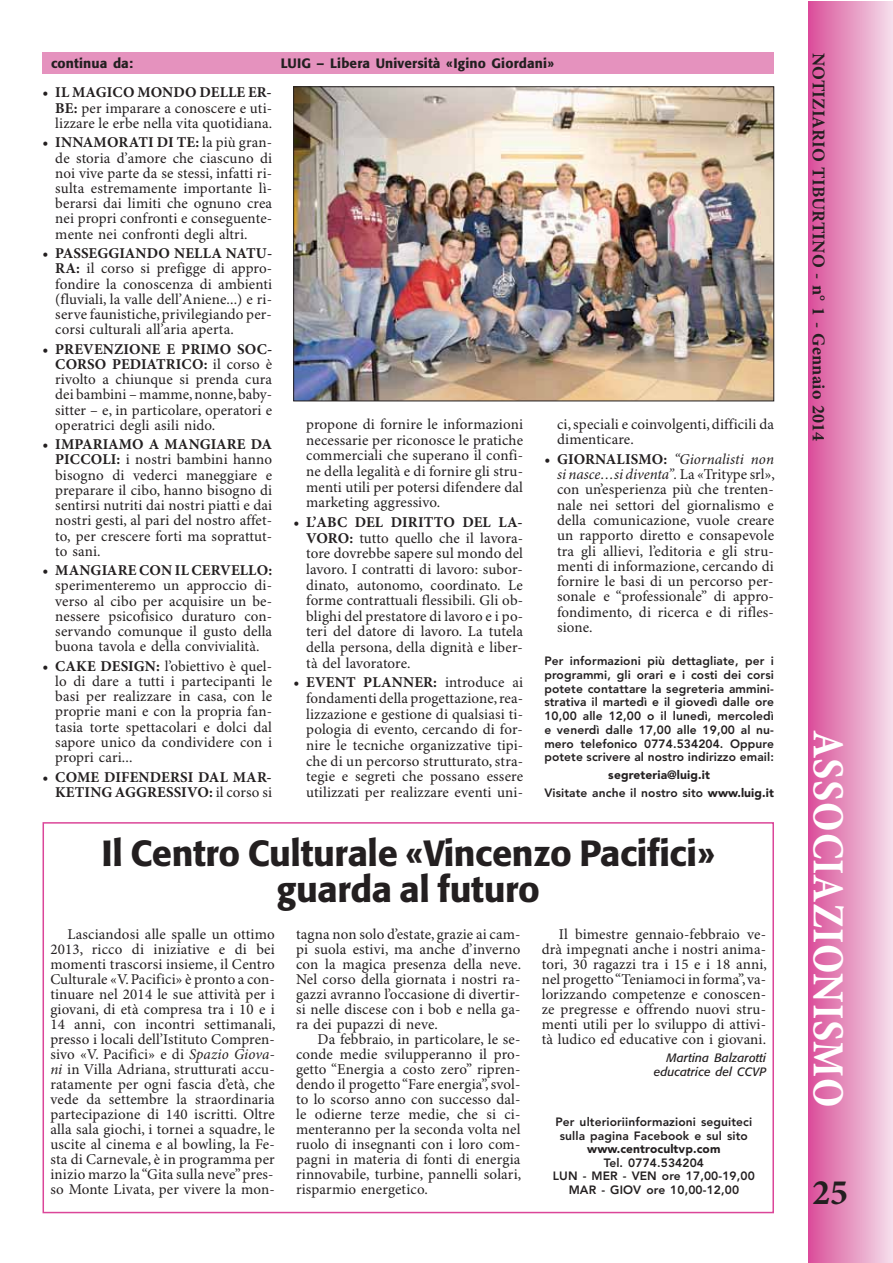
<style>
.page{position:relative;width:893px;height:1263px;background:#fff}
.page>*{position:absolute;margin:0;border:0;box-sizing:border-box;transform-origin:0 0}
.t1{font:700 condensed 45px "Minion Pro";letter-spacing:.015em;color:#fff}
.t2{font:500 36px/36px "Formata";letter-spacing:-.01em;color:#231f20;text-align:center}
.t3{font:700 36px "Minion Pro";color:#231f20}
.t4{font:700 18px "Minion Pro";letter-spacing:.01em;color:#231f20}
.t5{font:15px/15px "Minion Pro";letter-spacing:.01em;color:#231f20;text-align:justify}
.t6{font:700 15px/15.1px "Minion Pro";letter-spacing:.01em;color:#231f20;text-align:right}
.t7{font:500 13.5px "Formata";letter-spacing:.01em;color:#231f20}
.t8{font:800 12px/13.8px "Avenir";letter-spacing:.01em;color:#231f20;text-align:center}
.t9{font:900 12px/18px "Avenir";letter-spacing:.01em;color:#231f20;text-align:center}
.t10{font:italic 12px/13.4px "Formata";letter-spacing:.01em;color:#231f20;text-align:right}
.s1{font-weight:700}
.s2{font-weight:400}
.s3{font-style:italic}
.s4{font-weight:800}
</style>
<div class="page">
<div style="left:808px;top:2px;width:84px;height:1261px;background:linear-gradient(to right,#da4e99,#f4dce9)"></div>
<div style="left:43px;top:822px;width:731px;height:391px;border:2px solid #db4699"></div>
<img style="left:295px;top:89px;width:477px;height:310px">
<div style="left:293px;top:87px;width:481px;height:314px;border:1px solid #231f20"></div>
<div style="left:43px;top:53px;width:731px;height:21px;background:#e592be"></div>
<p class="t7" style="left:51px;top:58px;width:83px">continua da:</p>
<p class="t7" style="left:281px;top:58px;width:275px">LUIG – Libera Università «Igino Giordani»</p>
<p class="t5" style="left:55px;top:86px;width:218px;text-indent:-13px"><span class="s1">• IL MAGICO MONDO DELLE ER-BE:</span> per imparare a conoscere e uti&shy;lizzare le erbe nella vita quotidiana.</p>
<p class="t5" style="left:55px;top:136px;width:218px;text-indent:-13px"><span class="s1">• INNAMORATI DI TE:</span> la più gran&shy;de storia d’amore che ciascuno di noi vive parte da se stessi, infatti ri&shy;sulta estremamente importante lì&shy;berarsi dai limiti che ognuno crea nei propri confronti e conseguente&shy;mente nei confronti degli altri.</p>
<p class="t5" style="left:55px;top:247px;width:218px;text-indent:-13px"><span class="s1">• PASSEGGIANDO NELLA NATU-RA:</span> il corso si prefigge di appro&shy;fondire la conoscenza di ambienti (fluviali, la valle dell’Aniene...) e ri&shy;serve faunistiche, privilegiando per&shy;corsi culturali all’aria aperta.</p>
<p class="t5" style="left:55px;top:343px;width:218px;text-indent:-13px"><span class="s1">• PREVENZIONE E PRIMO SOC-CORSO PEDIATRICO:</span> il corso è rivolto a chiunque si prenda cura dei bambini – mamme, nonne, baby&shy;sitter – e, in particolare, operatori e operatrici degli asili nido.</p>
<p class="t5" style="left:55px;top:438px;width:218px;text-indent:-13px"><span class="s1">• IMPARIAMO A MANGIARE DA PICCOLI:</span> i nostri bambini hanno bisogno di vederci maneggiare e preparare il cibo, hanno bisogno di sentirsi nutriti dai nostri piatti e dai nostri gesti, al pari del nostro affet&shy;to, per crescere forti ma soprattut&shy;to sani.</p>
<p class="t6" style="left:43px;top:564px;width:231px">• MANGIARE CON IL CERVELLO:</p>
<p class="t5" style="left:55px;top:579px;width:218px">sperimenteremo un approccio di&shy;verso al cibo per acquisire un be&shy;nessere psicofisico duraturo con&shy;servando comunque il gusto della buona tavola e della convivialità.</p>
<p class="t5" style="left:55px;top:660px;width:218px;text-indent:-13px"><span class="s1">• CAKE DESIGN:</span> l’obiettivo è quel&shy;lo di dare a tutti i partecipanti le basi per realizzare in casa, con le proprie mani e con la propria fan&shy;tasia torte spettacolari e dolci dal sapore unico da condividere con i propri cari...</p>
<p class="t6" style="left:43px;top:770px;width:231px">• COME DIFENDERSI DAL MAR-<br>KETING AGGRESSIVO: <span class="s2">il corso si</span></p>
<p class="t5" style="left:306px;top:418px;width:218px;line-height:15.6px">propone di fornire le informazioni necessarie per riconosce le pratiche commerciali che superano il confi&shy;ne della legalità e di fornire gli stru&shy;menti utili per potersi difendere dal marketing aggressivo.</p>
<p class="t5" style="left:306px;top:516px;width:218px;line-height:15.6px;text-indent:-13px"><span class="s1">• L’ABC DEL DIRITTO DEL LA-VORO:</span> tutto quello che il lavora&shy;tore dovrebbe sapere sul mondo del lavoro. I contratti di lavoro: subor&shy;dinato, autonomo, coordinato. Le forme contrattuali flessibili. Gli ob&shy;blighi del prestatore di lavoro e i po&shy;teri del datore di lavoro. La tutela della persona, della dignità e liber&shy;tà del lavoratore.</p>
<p class="t5" style="left:306px;top:676px;width:218px;line-height:15.6px;text-indent:-13px"><span class="s1">• EVENT PLANNER:</span> introduce ai fondamenti della progettazione, rea&shy;lizzazione e gestione di qualsiasi ti&shy;pologia di evento, cercando di for&shy;nire le tecniche organizzative tipi&shy;che di un percorso strutturato, stra&shy;tegie e segreti che possano essere utilizzati per realizzare eventi uni-</p>
<p class="t5" style="left:557px;top:418px;width:218px">ci, speciali e coinvolgenti, difficili da dimenticare.</p>
<p class="t5" style="left:557px;top:453px;width:219px;text-indent:-13px"><span class="s1">• GIORNALISMO:</span> <span class="s3">“Giornalisti non si nasce…si diventa”.</span> La «Tritype srl», con un’esperienza più che trenten&shy;nale nei settori del giornalismo e della comunicazione, vuole creare un rapporto diretto e consapevole tra gli allievi, l’editoria e gli stru&shy;men ti di informazione, cercando di fornire le basi di un percorso per&shy;sonale e “professionale” di appro&shy;fondimento, di ricerca e di rifles&shy;sione.</p>
<p class="t8" style="left:544px;top:655px;width:231px;text-align:justify">Per informazioni più dettagliate, per i programmi, gli orari e i costi dei corsi potete contattare la segreteria ammini&shy;strativa il martedì e il giovedì dalle ore 10,00 alle 12,00 o il lunedì, mercoledì e venerdì dalle 17,00 alle 19,00 al nu&shy;mero telefonico 0774.534204. Oppure potete scrivere al nostro indirizzo email:</p>
<p class="t9" style="left:544px;top:767px;width:231px">segreteria@luig.it<br><span class="s4">Visitate anche il nostro sito</span> www.luig.it</p>
<h2 class="t2" style="left:102px;top:838px;width:615px">Il Centro Culturale «Vincenzo Pacifici» guarda al futuro</h2>
<p class="t5" style="left:50px;top:928px;width:227px;text-align:left;text-indent:17px">Lasciandosi alle spalle un ottimo 2013, ricco di iniziative e di bei momenti trascorsi insieme, il Centro Culturale «V. Pacifici» è pronto a con&shy;tinuare nel 2014 le sue attività per i giovani, di età compresa tra i 10 e i 14 anni, con incon tri settimanali, presso i locali dell’Istituto Compren&shy;sivo «V. Pacifici» e di <span class="s3">Spazio Giova&shy;ni</span> in Villa Adriana, strutturati accu&shy;ratamente per ogni fascia d’età, che vede da settembre la straordinaria partecipazione di 140 iscritti. Oltre alla sala giochi, i tornei a squadre, le uscite al cinema e al bowling, la Fe&shy;sta di Carnevale, è in programma per inizio marzo la “Gita sulla neve” pres&shy;so Monte Livata, per vivere la mon-</p>
<p class="t5" style="left:296px;top:928px;width:227px">tagna non solo d’estate, grazie ai cam&shy;pi suola estivi, ma anche d’inverno con la magica presenza della neve.<br>Nel corso della giornata i nostri ra&shy;gazzi avranno l’occasione di divertir&shy;si nelle discese con i bob e nella ga&shy;ra dei pupazzi di neve.</p>
<p class="t5" style="left:296px;top:1033px;width:227px;text-indent:21px">Da febbraio, in particolare, le se&shy;conde medie svilupperanno il pro&shy;getto “Energia a costo zero” ripren&shy;dendo il progetto “Fare energia”, svol&shy;to lo scorso anno con successo dal&shy;le odierne terze medie, che si ci&shy;menteranno per la seconda volta nel ruolo di insegnanti con i loro com&shy;pagni in materia di fonti di energia rinnovabile, turbine, pannelli solari, risparmio energetico.</p>
<p class="t5" style="left:542px;top:928px;width:227px;text-indent:17px">Il bimestre gennaio-febbraio ve&shy;drà impegnati anche i nostri anima&shy;tori, 30 ragazzi tra i 15 e i 18 anni, nel progetto “Teniamoci in forma”, va&shy;lorizzando competenze e conoscen&shy;ze pregresse e offrendo nuovi stru&shy;menti utili per lo sviluppo di attivi&shy;tà ludico ed educative con i giovani.</p>
<p class="t10" style="left:654px;top:1052px;width:114px">Martina Balzarotti educatrice del CCVP</p>
<p class="t8" style="left:555px;top:1116px;width:198px">Per ulterioriinformazioni seguiteci sulla pagina Facebook e sul sito</p>
<p class="t9" style="left:587px;top:1141px;width:135px">www.centrocultvp.com</p>
<p class="t8" style="left:553px;top:1157px;width:203px">Tel. 0774.534204<br>LUN - MER - VEN ore 17,00-19,00<br>MAR - GIOV ore 10,00-12,00</p>
<p class="t4" style="left:826px;top:53px;width:390px;rotate:90deg">NOTIZIARIO TIBURTINO - n° 1 - Gennaio 2014</p>
<h1 class="t1" style="left:855px;top:730px;width:379px;rotate:90deg">ASSOCIAZIONISMO</h1>
<h2 class="t3" style="left:812px;top:1178px;width:37px">25</h2>
</div>
